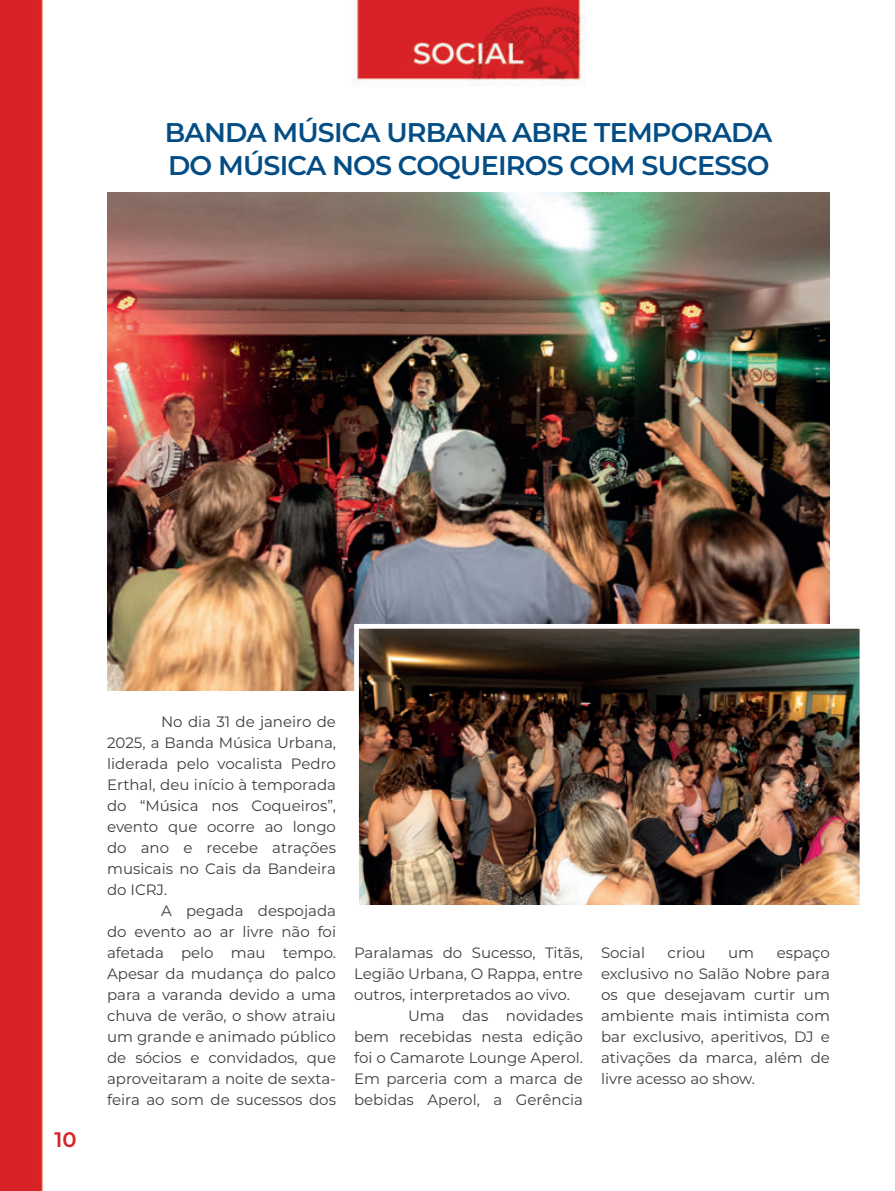
<style>
.page{position:relative;width:895px;height:1191px;background:#fff}
.page>*{position:absolute;margin:0;border:0;box-sizing:border-box;transform-origin:0 0}
.Titulo{font:600 27px "Montserrat";letter-spacing:-.03em;color:#034d84}
.t1{font:600 21px "Montserrat";color:#d92328}
.Texto_Principal{font:15px/21px "Montserrat";color:#3e3e3f;text-align:justify}
</style>
<div class="page">
<img style="left:0;top:0;width:830px;height:1191px">
<img style="left:107px;top:192px;width:722px;height:499px">
<img style="left:360px;top:630px;width:498px;height:274px">
<div style="left:354px;top:624px;width:510px;height:286px;border:5px solid #fff"></div>
<p class="Titulo" style="left:165px;top:115px;width:609px">BANDA MÚSICA URBANA ABRE TEMPORADA</p>
<p class="Titulo" style="left:168px;top:147px;width:603px">DO MÚSICA NOS COQUEIROS COM SUCESSO</p>
<h2 class="t1" style="left:55px;top:1125px;width:23px">10</h2>
<p class="Texto_Principal" style="left:107px;top:710px;width:230px;text-indent:54px">No dia 31 de janeiro de 2025, a Banda Música Urbana, liderada pelo vocalista Pedro Erthal, deu início à temporada do “Música nos Coqueiros”, evento que ocorre ao longo do ano e recebe atrações musicais no Cais da Bandeira do ICRJ.</p>
<p class="Texto_Principal" style="left:107px;top:899px;width:230px;text-indent:54px">A pegada despojada do evento ao ar livre não foi afetada pelo mau tempo.<br>Apesar da mudança do palco para a varanda devido a uma chuva de verão, o show atraiu um grande e animado público de sócios e convidados, que aproveitaram a noite de sexta&shy;feira ao som de sucessos dos</p>
<p class="Texto_Principal" style="left:354px;top:942px;width:230px">Paralamas do Sucesso, Titãs, Legião Urbana, O Rappa, entre outros, interpretados ao vivo.</p>
<p class="Texto_Principal" style="left:354px;top:1005px;width:230px;text-indent:54px">Uma das novidades bem recebidas nesta edição foi o Camarote Lounge Aperol.<br>Em parceria com a marca de bebidas Aperol, a Gerência</p>
<p class="Texto_Principal" style="left:601px;top:942px;width:45px">Social</p>
<p class="Texto_Principal" style="left:667px;top:942px;width:39px">criou</p>
<p class="Texto_Principal" style="left:728px;top:942px;width:28px">um</p>
<p class="Texto_Principal" style="left:601px;top:942px;width:230px;text-indent:176px">espaço exclusivo no Salão Nobre para os que desejavam curtir um ambiente mais intimista com bar exclusivo, aperitivos, DJ e ativações da marca, além de livre acesso ao show.</p>
</div>
